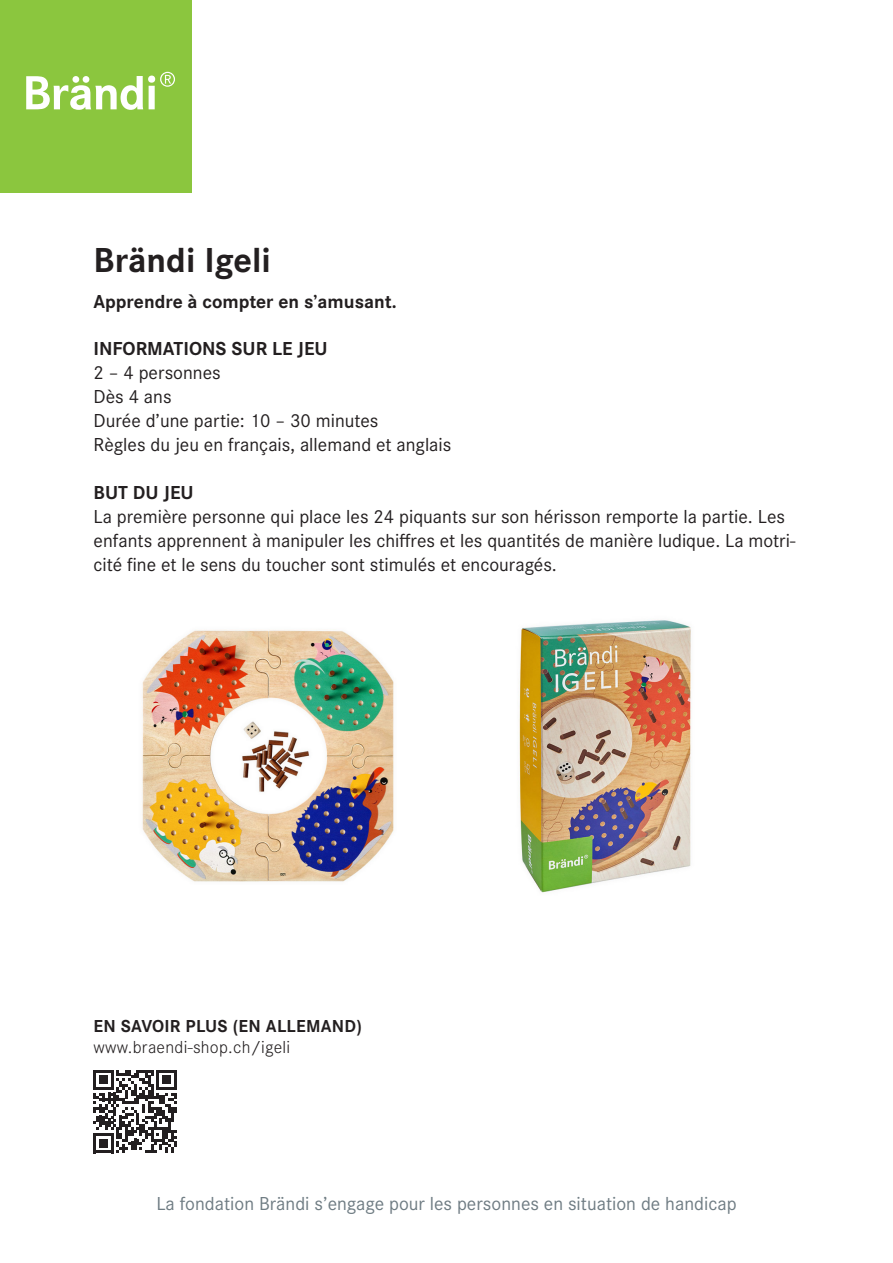
<style>
.page{position:relative;width:893px;height:1263px;background:#fff}
.page>*{position:absolute;margin:0;border:0;box-sizing:border-box;transform-origin:0 0}
.t1{font:700 36px "Corporate S";color:#231f20}
.t2{font:19.5px/24px "Corporate S";color:#231f20}
.t3{font:19.5px "Corporate S";color:#6f7c83}
.t4{font:700 19.5px "Corporate S";color:#231f20}
.t5{font:300 18px "Corporate S";letter-spacing:.015em;color:#231f20}
.t6{font:700 18px "Corporate S";letter-spacing:.015em;color:#231f20}
</style>
<div class="page">
<div style="left:0;top:0;width:191px;height:191px;background:#8bc63e"></div>
<svg style="left:26px;top:72px;width:149px;height:38px"></svg>
<svg style="left:94px;top:1070px;width:83px;height:83px"></svg>
<img style="left:142px;top:630px;width:252px;height:252px">
<img style="left:519px;top:620px;width:172px;height:273px">
<h1 class="t1" style="left:94px;top:239px;width:179px">Brändi Igeli</h1>
<p class="t4" style="left:94px;top:290px;width:305px">Apprendre à compter en s’amusant.</p>
<p class="t4" style="left:94px;top:337px;width:236px">INFORMATIONS SUR LE JEU</p>
<p class="t2" style="left:94px;top:361px;width:359px">2 – 4 personnes<br>Dès 4 ans<br>Durée d’une partie: 10 – 30 minutes<br>Règles du jeu en français, allemand et anglais</p>
<p class="t4" style="left:94px;top:481px;width:102px">BUT DU JEU</p>
<p class="t2" style="left:94px;top:505px;width:703px">La première personne qui place les 24 piquants sur son hérisson remporte la partie. Les enfants apprennent à manipuler les chiffres et les quantités de manière ludique. La motri&shy;cité fine et le sens du toucher sont stimulés et encouragés.</p>
<p class="t6" style="left:94px;top:1016px;width:270px">EN SAVOIR PLUS (EN ALLEMAND)</p>
<p class="t5" style="left:94px;top:1037px;width:198px">www.braendi-shop.ch/igeli</p>
<p class="t3" style="left:156px;top:1192px;width:582px">La fondation Brändi s’engage pour les personnes en situation de handicap</p>
</div>
